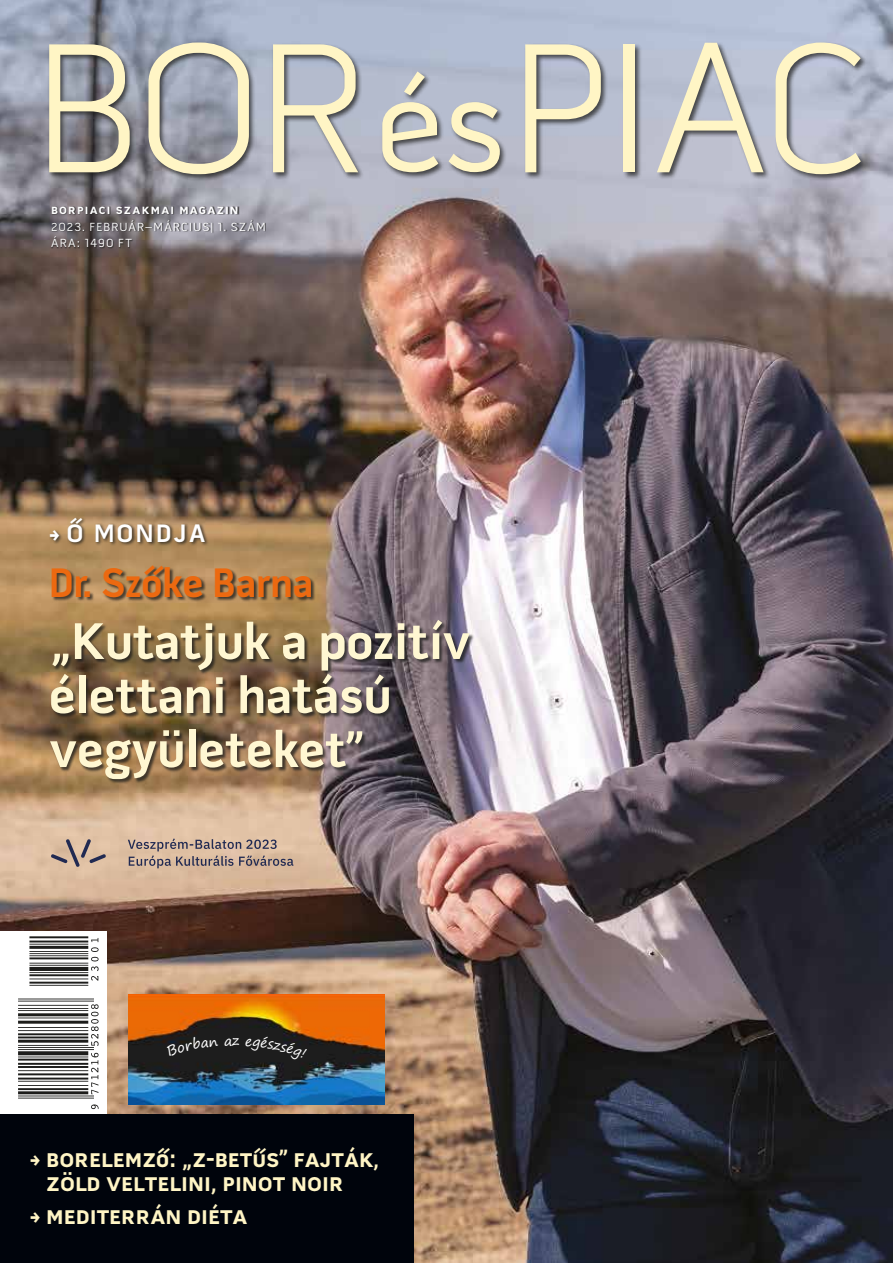
<style>
.page{position:relative;width:893px;height:1263px;background:#fff}
.page>*{position:absolute;margin:0;border:0;box-sizing:border-box;transform-origin:0 0}
.t1{font:700 52.5px/54px "Pill Gothic 600 mg";color:#fff7d2}
.t2{font:700 42px "Pill Gothic 600 mg";color:#ec6910}
.t3{font:700 25.65px "Pill Gothic 600 mg";letter-spacing:.1em;color:#fff}
.t4{font:700 25.5px/24px "Pill Gothic 600 mg";color:#fff5c5}
.t5{font:700 13.5px "Pill Gothic 600 mg";letter-spacing:.09em;color:#fff}
.t6{font:12px/16.5px "Pill Gothic 600 mg";letter-spacing:.095em;color:#fff}
</style>
<div class="page">
<img style="left:0;top:0;width:893px;height:1263px">
<div style="left:47px;top:41px;width:821px;height:141px;background:#1d1d1b;opacity:.75"></div>
<svg style="left:49px;top:44px;width:81px;height:128px;background:#aeaa9c"></svg>
<svg style="left:148px;top:43px;width:101px;height:131px;background:#b1b1ad"></svg>
<svg style="left:273px;top:44px;width:85px;height:128px;background:#c5c5bd"></svg>
<svg style="left:525px;top:44px;width:76px;height:128px;background:#c6c6c1"></svg>
<div style="left:624px;top:44px;width:11px;height:128px;background:#fff5c5"></div>
<svg style="left:657px;top:43px;width:106px;height:129px;background:#c4c5c5"></svg>
<svg style="left:776px;top:43px;width:85px;height:131px;background:#c2c3c5"></svg>
<svg style="left:382px;top:71px;width:56px;height:101px;background:#c4c4bc"></svg>
<svg style="left:449px;top:102px;width:51px;height:70px;background:#cac8bb"></svg>
<div style="left:49px;top:517px;width:160px;height:29px;background:#1d1d1b;opacity:.75"></div>
<div style="left:50px;top:566px;width:425px;height:218px;background:#1d1d1b;opacity:.75"></div>
<div style="left:51px;top:206px;width:215px;height:42px;background:#1d1d1b;opacity:.75"></div>
<svg style="left:0;top:931px;width:106px;height:183px"></svg>
<div style="left:0;top:1114px;width:414px;height:149px;background:#00040c"></div>
<hr style="left:18px;top:1098px;width:76px;height:1px;background:#1d1d1b">
<hr style="left:18px;top:1095px;width:76px;height:1px;background:#1d1d1b">
<hr style="left:18px;top:1091px;width:70px;height:3px;background:#1d1d1b">
<hr style="left:18px;top:1088px;width:70px;height:2px;background:#1d1d1b">
<hr style="left:18px;top:1085px;width:70px;height:1px;background:#1d1d1b">
<hr style="left:18px;top:1081px;width:70px;height:1px;background:#1d1d1b">
<hr style="left:18px;top:1077px;width:70px;height:2px;background:#1d1d1b">
<hr style="left:18px;top:1073px;width:70px;height:2px;background:#1d1d1b">
<hr style="left:18px;top:1070px;width:70px;height:1px;background:#1d1d1b">
<hr style="left:18px;top:1066px;width:70px;height:2px;background:#1d1d1b">
<hr style="left:18px;top:1063px;width:70px;height:2px;background:#1d1d1b">
<hr style="left:18px;top:1059px;width:70px;height:1px;background:#1d1d1b">
<hr style="left:18px;top:1056px;width:70px;height:1px;background:#1d1d1b">
<svg style="left:18px;top:1051px;width:70px;height:4px"></svg>
<hr style="left:18px;top:1049px;width:76px;height:1px;background:#1d1d1b">
<hr style="left:18px;top:1047px;width:76px;height:1px;background:#1d1d1b">
<hr style="left:18px;top:1045px;width:70px;height:1px;background:#1d1d1b">
<hr style="left:18px;top:1040px;width:70px;height:3px;background:#1d1d1b">
<hr style="left:18px;top:1036px;width:70px;height:2px;background:#1d1d1b">
<hr style="left:18px;top:1033px;width:70px;height:2px;background:#1d1d1b">
<hr style="left:18px;top:1030px;width:70px;height:1px;background:#1d1d1b">
<hr style="left:18px;top:1027px;width:70px;height:1px;background:#1d1d1b">
<hr style="left:18px;top:1021px;width:70px;height:3px;background:#1d1d1b">
<hr style="left:18px;top:1017px;width:70px;height:1px;background:#1d1d1b">
<hr style="left:18px;top:1013px;width:70px;height:3px;background:#1d1d1b">
<hr style="left:18px;top:1010px;width:70px;height:1px;background:#1d1d1b">
<hr style="left:18px;top:1008px;width:70px;height:1px;background:#1d1d1b">
<hr style="left:18px;top:1005px;width:70px;height:1px;background:#1d1d1b">
<hr style="left:18px;top:1001px;width:76px;height:1px;background:#1d1d1b">
<hr style="left:18px;top:998px;width:76px;height:1px;background:#1d1d1b">
<hr style="left:29px;top:985px;width:59px;height:1px;background:#1d1d1b">
<hr style="left:29px;top:982px;width:59px;height:2px;background:#1d1d1b">
<hr style="left:29px;top:978px;width:59px;height:1px;background:#1d1d1b">
<hr style="left:29px;top:974px;width:59px;height:2px;background:#1d1d1b">
<hr style="left:29px;top:972px;width:59px;height:1px;background:#1d1d1b">
<hr style="left:29px;top:967px;width:59px;height:4px;background:#1d1d1b">
<hr style="left:29px;top:965px;width:59px;height:1px;background:#1d1d1b">
<hr style="left:29px;top:963px;width:59px;height:1px;background:#1d1d1b">
<hr style="left:29px;top:957px;width:59px;height:2px;background:#1d1d1b">
<hr style="left:29px;top:955px;width:59px;height:1px;background:#1d1d1b">
<hr style="left:29px;top:953px;width:59px;height:1px;background:#1d1d1b">
<hr style="left:29px;top:951px;width:59px;height:1px;background:#1d1d1b">
<hr style="left:29px;top:946px;width:59px;height:3px;background:#1d1d1b">
<hr style="left:29px;top:944px;width:59px;height:1px;background:#1d1d1b">
<hr style="left:29px;top:940px;width:59px;height:2px;background:#1d1d1b">
<hr style="left:29px;top:936px;width:59px;height:2px;background:#1d1d1b">
<svg style="left:91px;top:1104px;width:8px;height:5px"></svg>
<svg style="left:91px;top:1053px;width:8px;height:41px"></svg>
<svg style="left:91px;top:1004px;width:8px;height:42px"></svg>
<svg style="left:91px;top:938px;width:8px;height:43px"></svg>
<svg style="left:51px;top:839px;width:55px;height:28px;background:#bba494"></svg>
<svg style="left:128px;top:838px;width:165px;height:30px;background:#b8a192"></svg>
<img style="left:128px;top:994px;width:256px;height:110px">
<svg style="left:166px;top:1036px;width:52px;height:20px"></svg>
<svg style="left:225px;top:1038px;width:14px;height:8px"></svg>
<div style="left:245px;top:1036px;width:62px;height:25px;background:#1d1d1d"></div>
<p class="t5" style="left:51px;top:201px;width:189px">borpiaci szakmai magazin</p>
<p class="t6" style="left:51px;top:218px;width:216px">2023. FEBRUÁR–MÁRCIUS| 1. SZÁM<br>ÁRA: 1490 FT</p>
<p class="t3" style="left:49px;top:517px;width:158px">→ Ő MONDJA</p>
<h2 class="t2" style="left:49px;top:557px;width:265px">Dr. Szőke Barna</h2>
<h1 class="t1" style="left:49px;top:614px;width:423px">„Kutatjuk a pozitív élettani hatású vegyületeket”</h1>
<p class="t4" style="left:46px;top:1146px;width:334px;text-indent:-17px">→ Borelemző: „Z-betűs” fajták,<br>Zöld veltelini, Pinot Noir</p>
<p class="t4" style="left:30px;top:1203px;width:219px">→ Mediterrán diÉta</p>
</div>
